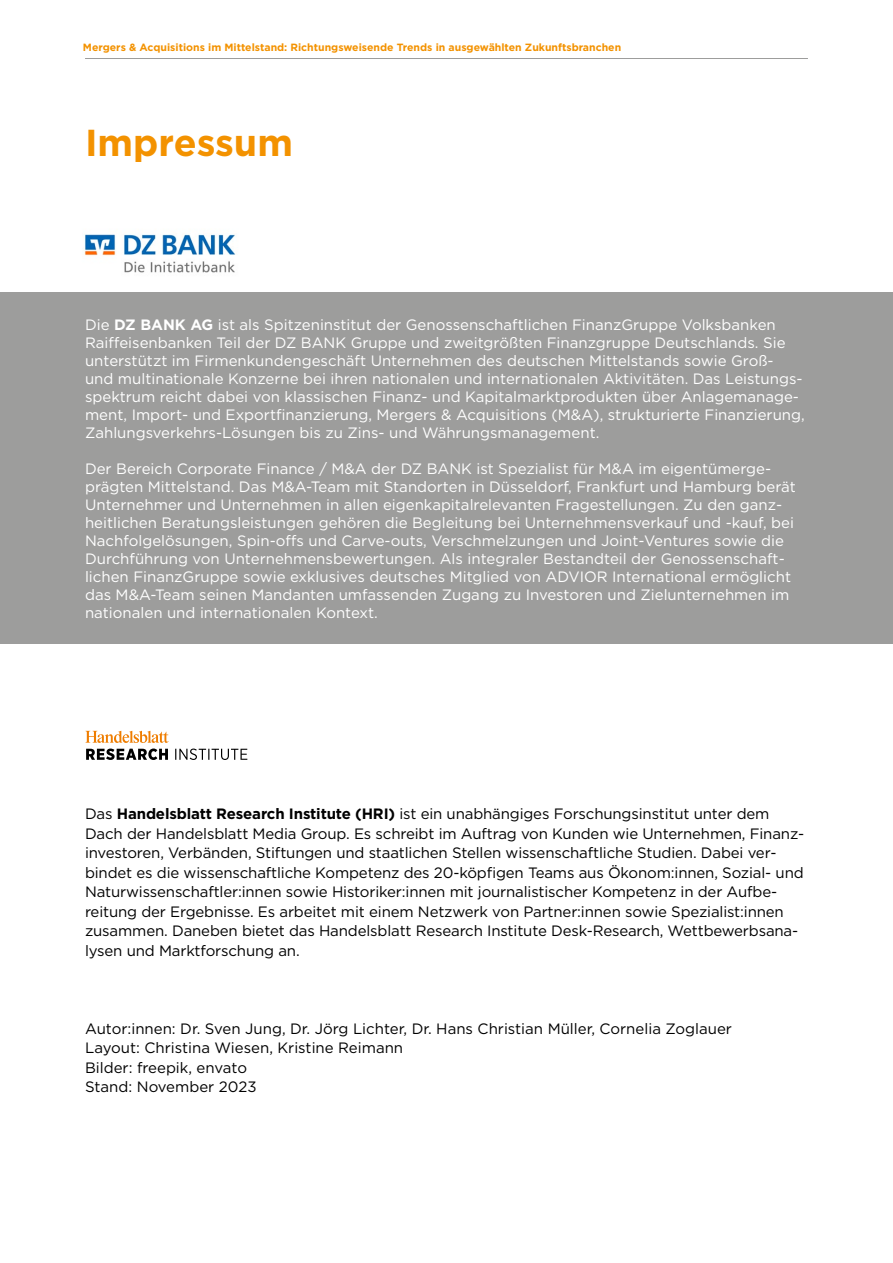
<style>
.page{position:relative;width:893px;height:1263px;background:#fff}
.page>*{position:absolute;margin:0;border:0;box-sizing:border-box;transform-origin:0 0}
.t1{font:700 37.5px "Gotham";color:#f39200}
.t2{font:15px/18px "Gotham";color:#fff}
.t3{font:15px/19.5px "Gotham";letter-spacing:-.01em;color:#000}
.t4{font:700 10.5px "Gotham";color:#f39200}
.s1{font-weight:700}
</style>
<div class="page">
<hr style="left:85px;top:58px;width:723px;height:1px;background:#9d9d9c">
<div style="left:0;top:293px;width:893px;height:351px;background:#9d9d9c"></div>
<svg style="left:85px;top:731px;width:162px;height:29px"></svg>
<img style="left:84px;top:234px;width:152px;height:39px">
<p class="t4" style="left:83px;top:40px;width:540px">Mergers &amp; Acquisitions im Mittelstand: Richtungsweisende Trends in ausgewählten Zukunftsbranchen</p>
<h1 class="t1" style="left:85px;top:118px;width:209px">Impressum</h1>
<p class="t2" style="left:85px;top:315px;width:721px">Die <span class="s1">DZ BANK AG</span> ist als Spitzeninstitut der Genossenschaftlichen FinanzGruppe Volksbanken Raiffeisenbanken Teil der DZ BANK Gruppe und zweitgrößten Finanzgruppe Deutschlands. Sie unterstützt im Firmenkundengeschäft Unternehmen des deutschen Mittelstands sowie Groß&shy;und multinationale Konzerne bei ihren nationalen und internationalen Aktivitäten. Das Leistungs&shy;spektrum reicht dabei von klassischen Finanz- und Kapitalmarktprodukten über Anlagemanage&shy;ment, Import- und Exportfinanzierung, Mergers &amp; Acquisitions (M&amp;A), strukturierte Finanzierung, Zahlungsverkehrs-Lösungen bis zu Zins- und Währungsmanagement.</p>
<p class="t2" style="left:85px;top:459px;width:712px">Der Bereich Corporate Finance / M&amp;A der DZ BANK ist Spezialist für M&amp;A im eigentümerge&shy;prägten Mittelstand. Das M&amp;A-Team mit Standorten in Düsseldorf, Frankfurt und Hamburg berät Unternehmer und Unternehmen in allen eigenkapitalrelevanten Fragestellungen. Zu den ganz&shy;heitlichen Beratungsleistungen gehören die Begleitung bei Unternehmensverkauf und -kauf, bei Nachfolgelösungen, Spin-offs und Carve-outs, Verschmelzungen und Joint-Ventures sowie die Durchführung von Unternehmensbewertungen. Als integraler Bestandteil der Genossenschaft&shy;lichen FinanzGruppe sowie exklusives deutsches Mitglied von ADVIOR International ermöglicht das M&amp;A-Team seinen Mandanten umfassenden Zugang zu Investoren und Zielunternehmen im nationalen und internationalen Kontext.</p>
<p class="t3" style="left:85px;top:804px;width:721px">Das <span class="s1">Handelsblatt Research Institute (HRI)</span> ist ein unabhängiges Forschungsinstitut unter dem Dach der Handelsblatt Media Group. Es schreibt im Auftrag von Kunden wie Unternehmen, Finanz&shy;investoren, Verbänden, Stiftungen und staatlichen Stellen wissenschaftliche Studien. Dabei ver&shy;bindet es die wissenschaftliche Kompetenz des 20-köpfigen Teams aus Ökonom:innen, Sozial- und Naturwissenschaftler:innen sowie Historiker:innen mit journalistischer Kompetenz in der Aufbe&shy;reitung der Ergebnisse. Es arbeitet mit einem Netzwerk von Partner:innen sowie Spezialist:innen zusammen. Daneben bietet das Handelsblatt Research Institute Desk-Research, Wettbewerbsana&shy;lysen und Marktforschung an.</p>
<p class="t3" style="left:85px;top:1018px;width:648px">Autor:innen: Dr. Sven Jung, Dr. Jörg Lichter, Dr. Hans Christian Müller, Cornelia Zoglauer Layout: Christina Wiesen, Kristine Reimann<br>Bilder: freepik, envato<br>Stand: November 2023</p>
</div>
